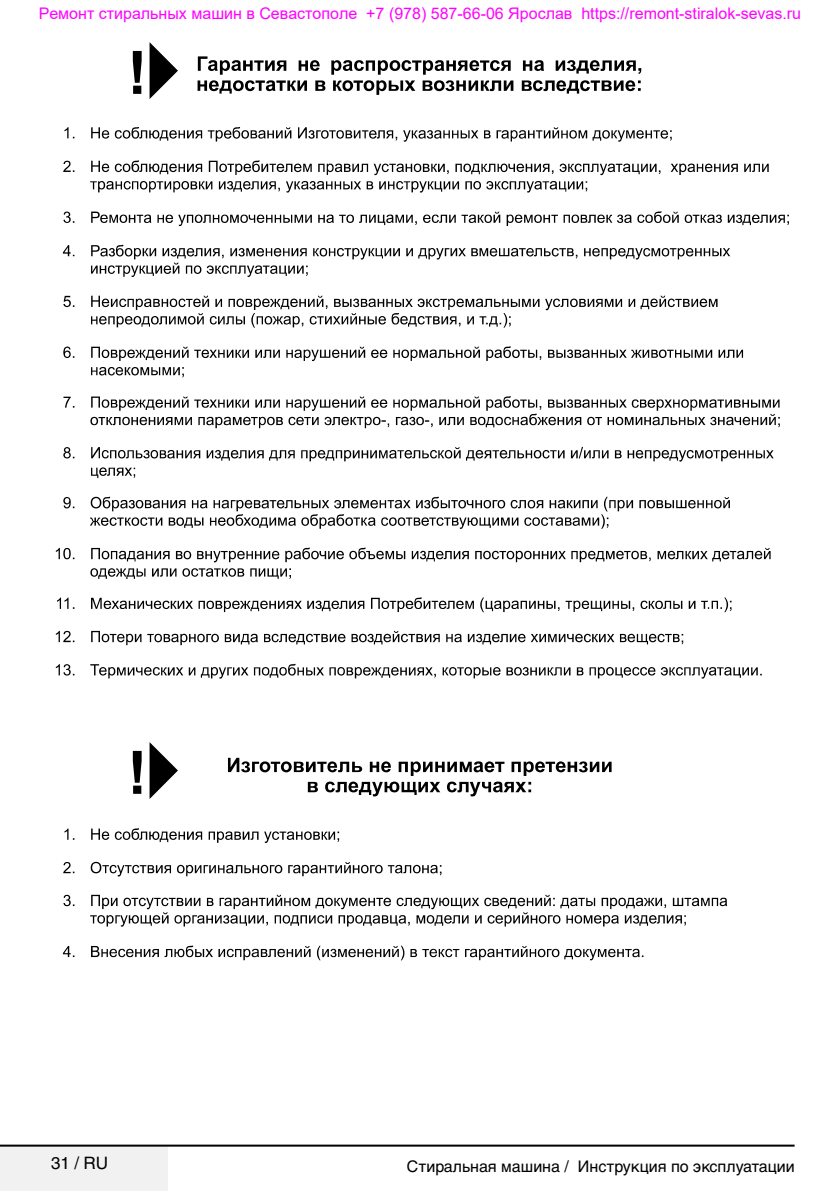
<style>
.page{position:relative;width:840px;height:1191px;background:#fff}
.page>*{position:absolute;margin:0;border:0;box-sizing:border-box;transform-origin:0 0}
.t1{font:17.2px "Helvetica Cyr Upright";color:#000}
.t2{font:16px "Arial";color:#f0f}
.t3{font:16px "Helvetica Cyr Upright";color:#000}
</style>
<div class="page">
<div style="left:0;top:1145px;width:168px;height:46px;background:#f1f1f1"></div>
<hr style="left:0;top:1144px;width:794px;height:2px;background:#000">
<svg style="left:197px;top:56px;width:444px;height:39px"></svg>
<svg style="left:91px;top:127px;width:580px;height:15px"></svg>
<svg style="left:91px;top:211px;width:697px;height:15px"></svg>
<svg style="left:91px;top:245px;width:638px;height:32px"></svg>
<svg style="left:91px;top:296px;width:626px;height:32px"></svg>
<svg style="left:91px;top:367px;width:93px;height:10px"></svg>
<svg style="left:91px;top:346px;width:651px;height:15px"></svg>
<svg style="left:90px;top:396px;width:689px;height:32px"></svg>
<svg style="left:91px;top:447px;width:682px;height:31px"></svg>
<svg style="left:90px;top:497px;width:639px;height:32px"></svg>
<svg style="left:90px;top:568px;width:201px;height:11px"></svg>
<svg style="left:91px;top:547px;width:679px;height:15px"></svg>
<svg style="left:91px;top:597px;width:640px;height:15px"></svg>
<svg style="left:91px;top:631px;width:591px;height:14px"></svg>
<svg style="left:90px;top:664px;width:671px;height:14px"></svg>
<svg style="left:91px;top:160px;width:677px;height:15px"></svg>
<svg style="left:90px;top:181px;width:497px;height:11px"></svg>
<svg style="left:64px;top:127px;width:10px;height:11px"></svg>
<svg style="left:63px;top:211px;width:11px;height:12px"></svg>
<svg style="left:63px;top:245px;width:11px;height:11px"></svg>
<svg style="left:63px;top:296px;width:11px;height:11px"></svg>
<svg style="left:63px;top:346px;width:11px;height:12px"></svg>
<svg style="left:63px;top:397px;width:11px;height:10px"></svg>
<svg style="left:63px;top:447px;width:11px;height:11px"></svg>
<svg style="left:63px;top:497px;width:11px;height:11px"></svg>
<svg style="left:56px;top:548px;width:18px;height:11px"></svg>
<svg style="left:57px;top:597px;width:17px;height:12px"></svg>
<svg style="left:56px;top:631px;width:18px;height:11px"></svg>
<svg style="left:56px;top:664px;width:18px;height:11px"></svg>
<svg style="left:63px;top:161px;width:11px;height:11px"></svg>
<svg style="left:228px;top:758px;width:383px;height:38px"></svg>
<svg style="left:90px;top:894px;width:636px;height:32px"></svg>
<svg style="left:63px;top:894px;width:11px;height:12px"></svg>
<svg style="left:91px;top:828px;width:248px;height:15px"></svg>
<svg style="left:91px;top:862px;width:350px;height:14px"></svg>
<svg style="left:64px;top:828px;width:10px;height:11px"></svg>
<svg style="left:63px;top:862px;width:11px;height:11px"></svg>
<svg style="left:91px;top:945px;width:552px;height:15px"></svg>
<svg style="left:63px;top:946px;width:11px;height:11px"></svg>
<svg style="left:149px;top:42px;width:29px;height:57px"></svg>
<svg style="left:133px;top:51px;width:8px;height:43px"></svg>
<svg style="left:149px;top:742px;width:29px;height:57px"></svg>
<svg style="left:133px;top:751px;width:8px;height:43px"></svg>
<p class="t2" style="left:39px;top:3px;width:763px">Ремонт стиральных машин в Севастополе +7 (978) 587-66-06 Ярослав https://remont-stiralok-sevas.ru</p>
<p class="t1" style="left:51px;top:1153px;width:58px">31 / RU</p>
<p class="t3" style="left:406px;top:1157px;width:389px">Стиральная машина / Инструкция по эксплуатации</p>
</div>
